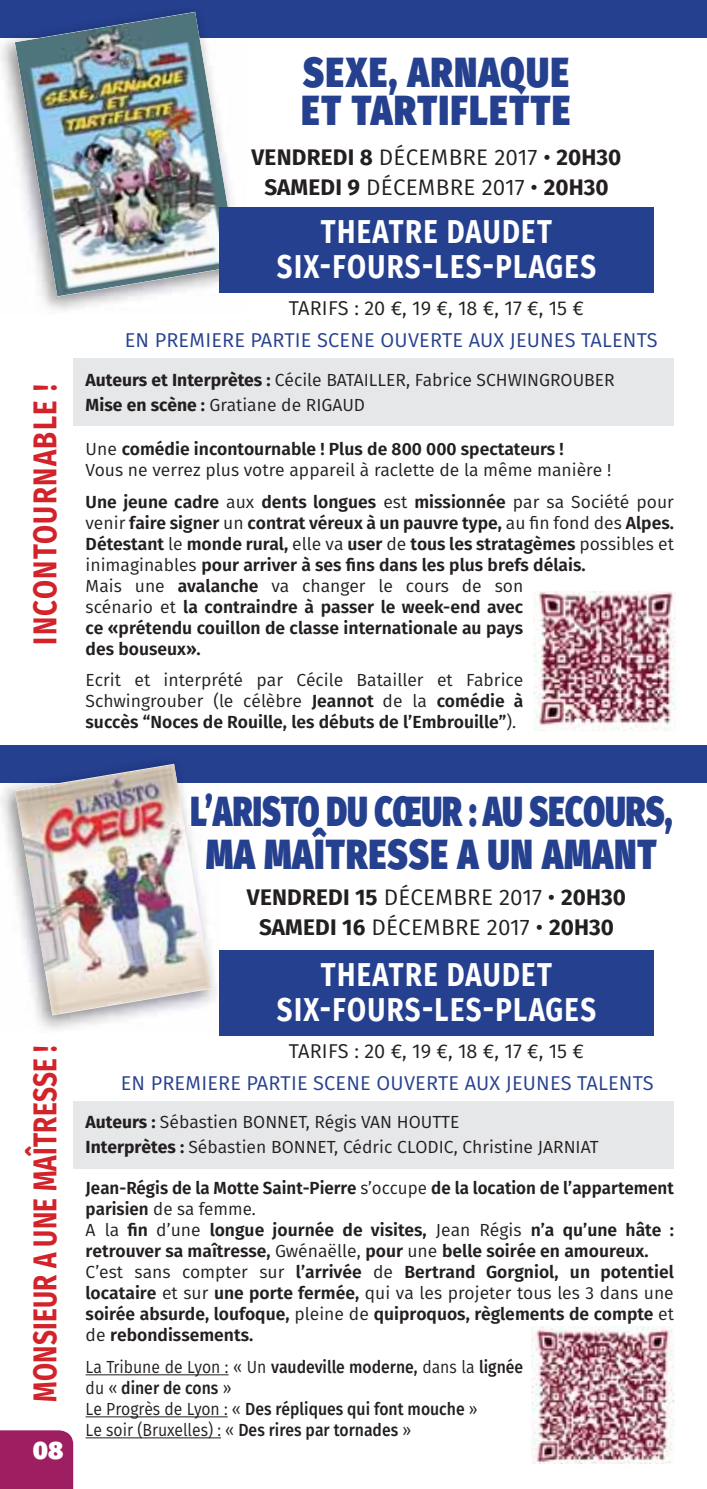
<style>
.page{position:relative;width:707px;height:1489px;background:#fff}
.page>*{position:absolute;margin:0;border:0;box-sizing:border-box;transform-origin:0 0}
.t1{font:900 42px/42.5px "Fira Sans";letter-spacing:.01em;color:#25408e;text-align:center;scale:.75 1}
.t2{font:900 42px/38.8px "Fira Sans";letter-spacing:.04em;color:#25408e;scale:.83 1}
.t3{font:700 33px/35px "Fira Sans";letter-spacing:.05em;color:#fff;text-align:center;scale:.83 1}
.t4{font:700 33px "Fira Sans";letter-spacing:.01em;color:#d2232a;scale:.79 1}
.t5{font:700 33px "Fira Sans";letter-spacing:.05em;color:#d2232a;scale:.83 1}
.t6{font:900 25px "Fira Sans";color:#fff}
.t7{font:700 22.5px/30px "Fira Sans";letter-spacing:.01em;color:#231f20;text-align:center}
.t8{font:20px "Fira Sans";letter-spacing:.01em;color:#25408e}
.t9{font:20px "Fira Sans";color:#231f20}
.t10{font:600 17.5px/21px "Fira Sans";color:#231f20}
.t11{font:17.5px/21px "Fira Sans";color:#231f20}
.t12{font:500 17.5px/21px "Fira Sans";color:#231f20;scale:.9 1}
.s1{font-weight:400}
.s2{font-weight:700}
.s3{font-weight:600}
.s4{color:#25408f}
</style>
<div class="page">
<div style="left:0;top:0;width:707px;height:38px;background:#25408e"></div>
<div style="left:0;top:1430px;width:73px;height:58px;background:#9e1e62"></div>
<img style="left:0;top:11px;width:195px;height:299px">
<img style="left:15px;top:12px;width:216px;height:284px">
<div style="left:219px;top:207px;width:435px;height:86px;background:#25408e"></div>
<div style="left:73px;top:358px;width:601px;height:68px;background:#e6e7e8"></div>
<img style="left:533px;top:591px;width:143px;height:140px">
<div style="left:0;top:745px;width:707px;height:37px;background:#25408e"></div>
<img style="left:0;top:782px;width:219px;height:248px">
<img style="left:212px;top:796px;width:7px;height:30px">
<img style="left:212px;top:839px;width:7px;height:29px">
<img style="left:15px;top:764px;width:197px;height:250px">
<div style="left:73px;top:1100px;width:601px;height:67px;background:#e6e7e8"></div>
<div style="left:219px;top:949px;width:435px;height:86px;background:#25408e"></div>
<hr style="left:86px;top:1373px;width:143px;height:1px;background:#231f20">
<hr style="left:86px;top:1415px;width:142px;height:1px;background:#231f20">
<hr style="left:86px;top:1436px;width:135px;height:1px;background:#231f20">
<img style="left:531px;top:1326px;width:143px;height:136px">
<h2 class="t5" style="left:34px;top:644px;width:315px;rotate:-90deg">INCONTOURNABLE !</h2>
<h1 class="t2" style="left:302px;top:60px;width:325px">SEXE, ARNAQUE<br>ET TARTIFLETTE</h1>
<p class="t7" style="left:252px;top:146px;width:371px">VENDREDI 8 <span class="s1">DÉCEMBRE 2017</span> <span class="s1">•</span> 20H30<br>SAMEDI 9 <span class="s1">DÉCEMBRE 2017</span> <span class="s1">•</span> 20H30</p>
<h2 class="t3" style="left:277px;top:220px;width:386px">THEATRE DAUDET<br>SIX-FOURS-LES-PLAGES</h2>
<p class="t9" style="left:289px;top:298px;width:297px">TARIFS : 20 €, 19 €, 18 €, 17 €, 15 €</p>
<p class="t8" style="left:125px;top:330px;width:534px">EN PREMIERE PARTIE SCENE OUVERTE AUX JEUNES TALENTS</p>
<p class="t11" style="left:86px;top:368px;width:530px;line-height:25px"><span class="s2">Auteurs et Interprètes :</span> Cécile BATAILLER, Fabrice SCHWINGROUBER<br><span class="s2">Mise en scène :</span> Gratiane de RIGAUD</p>
<p class="t11" style="left:86px;top:439px;width:527px">Une <span class="s3">comédie incontournable ! Plus de 800 000 spectateurs !<br></span>Vous ne verrez plus votre appareil à raclette de la même manière !</p>
<p class="t10" style="left:86px;top:492px;width:590px">Une jeune cadre <span class="s1">aux</span> dents longues <span class="s1">est</span> missionnée <span class="s1">par sa Société pour venir</span> faire signer <span class="s1">un</span> contrat véreux à un pauvre type, <span class="s1">au fin fond des</span> Alpes.<br>Détestant <span class="s1">le</span> monde rural, <span class="s1">elle va</span> user <span class="s1">de</span> tous les stratagèmes <span class="s1">possibles et inimaginables</span> pour arriver à ses fins dans les plus brefs délais.<br><span class="s1">Mais une</span> avalanche <span class="s1">va changer le cours de son<br>scénario et</span> la contraindre à passer le week-end avec<br>ce «prétendu couillon de classe internationale au pays<br>des bouseux».</p>
<p class="t11" style="left:86px;top:670px;width:439px;text-align:justify">Ecrit et interprété par Cécile Batailler et Fabrice Schwingrouber (le célèbre <span class="s3">Jeannot</span> de la <span class="s3">comédie à succès “Noces de Rouille, les débuts de l’Embrouille”</span>).</p>
<h2 class="t4" style="left:34px;top:1401px;width:452px;rotate:-90deg">MONSIEUR A UNE MAÎTRESSE !</h2>
<h3 class="t6" style="left:33px;top:1441px;width:32px">08</h3>
<h1 class="t1" style="left:190px;top:797px;width:644px"><span class="s4">L’A</span>RISTO DU CŒUR : AU SECOURS,<br><span class="s4">M</span>A MAÎTRESSE A UN AMANT</h1>
<p class="t7" style="left:247px;top:886px;width:380px">VENDREDI 15 <span class="s1">DÉCEMBRE 2017</span> <span class="s1">•</span> 20H30<br>SAMEDI 16 <span class="s1">DÉCEMBRE 2017</span> <span class="s1">•</span> 20H30</p>
<h2 class="t3" style="left:277px;top:962px;width:386px">THEATRE DAUDET<br>SIX-FOURS-LES-PLAGES</h2>
<p class="t9" style="left:289px;top:1040px;width:297px">TARIFS : 20 €, 19 €, 18 €, 17 €, 15 €</p>
<p class="t8" style="left:121px;top:1072px;width:534px">EN PREMIERE PARTIE SCENE OUVERTE AUX JEUNES TALENTS</p>
<p class="t11" style="left:86px;top:1110px;width:515px;line-height:25px"><span class="s2">Auteurs :</span> Sébastien BONNET, Régis VAN HOUTTE<br><span class="s2">Interprètes :</span> Sébastien BONNET, Cédric CLODIC, Christine JARNIAT</p>
<p class="t10" style="left:86px;top:1178px;width:590px">Jean-Régis de la Motte Saint-Pierre <span class="s1">s’occupe</span> de la location de l’appartement parisien <span class="s1">de sa femme.<br>A la</span> fin <span class="s1">d’une</span> longue journée de visites, <span class="s1">Jean Régis</span> n’a qu’une hâte : retrouver sa maîtresse, <span class="s1">Gwénaëlle,</span> pour <span class="s1">une</span> belle soirée en amoureux.<br><span class="s1">C’est sans compter sur</span> l’arrivée <span class="s1">de</span> Bertrand Gorgniol, un potentiel locataire <span class="s1">et sur</span> une porte fermée, <span class="s1">qui va les projeter tous les 3 dans une </span>soirée absurde, loufoque, <span class="s1">pleine de</span> quiproquos, règlements de compte <span class="s1">et de</span> rebondissements.</p>
<p class="t12" style="left:86px;top:1357px;width:488px"><span class="s1">La Tribune de Lyon : « Un</span> vaudeville moderne, <span class="s1">dans la</span> lignée <span class="s1">du «</span> diner de cons <span class="s1">»<br>Le Progrès de Lyon : «</span> Des répliques qui font mouche <span class="s1">»<br>Le soir (Bruxelles) : «</span> Des rires par tornades <span class="s1">»</span></p>
</div>
